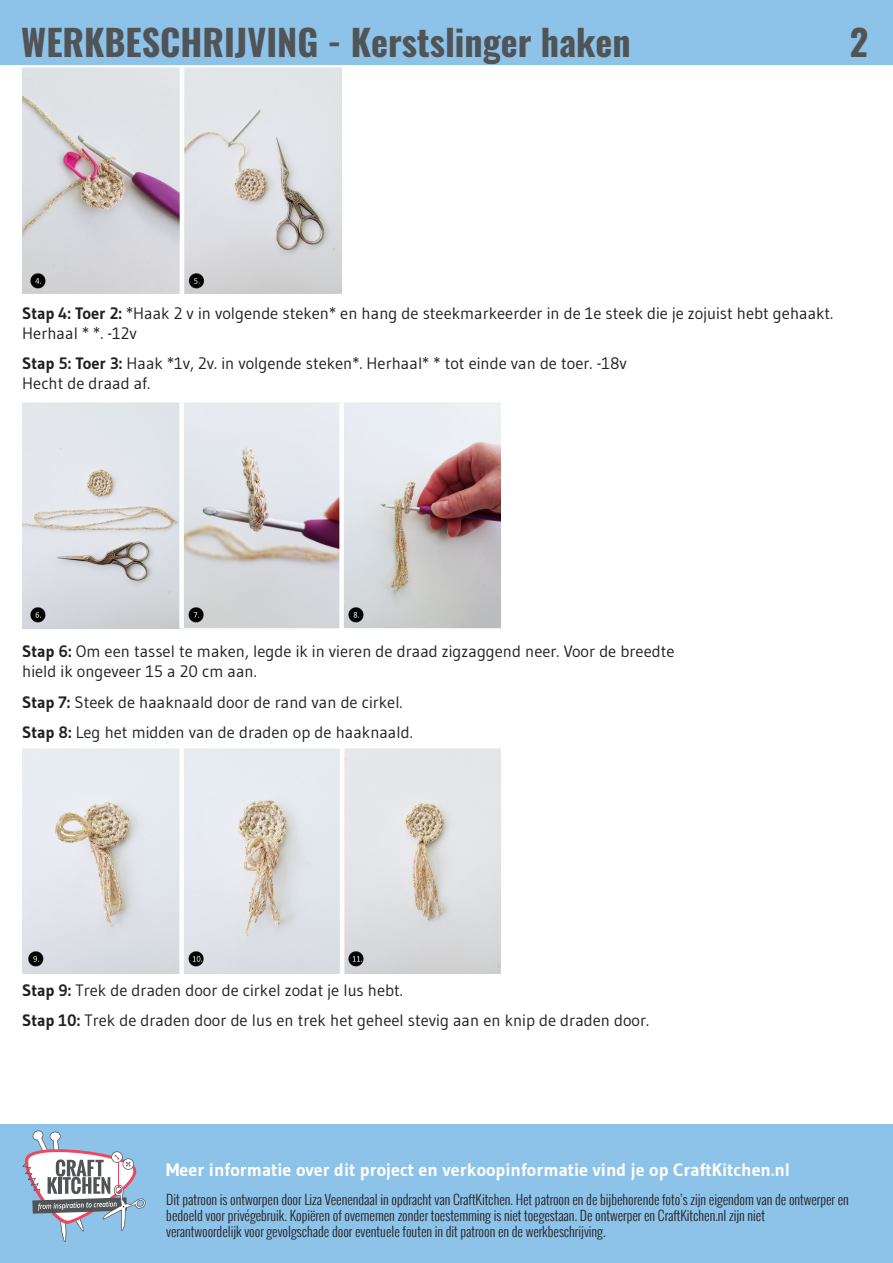
<style>
.page{position:relative;width:893px;height:1263px;background:#fff}
.page>*{position:absolute;margin:0;border:0;box-sizing:border-box;transform-origin:0 0}
.t1{font:700 36px "Oswald";color:#515456}
.t2{font:700 18px "Gudea";color:#fff}
.t3{font:16.5px/19.8px "Gudea";color:#231f20}
.t4{font:300 13.5px/16.2px "Oswald";color:#231f20}
.s1{font-weight:700}
</style>
<div class="page">
<div style="left:0;top:1125px;width:893px;height:138px;background:#8dc2e9"></div>
<div style="left:0;top:0;width:893px;height:64px;background:#8dc2e9"></div>
<svg style="left:22px;top:1130px;width:124px;height:112px"></svg>
<img style="left:22px;top:67px;width:320px;height:226px">
<img style="left:22px;top:403px;width:478px;height:226px">
<img style="left:22px;top:748px;width:478px;height:226px">
<p class="t1" style="left:21px;top:23px;width:611px">WERKBESCHRIJVING - Kerstslinger haken</p>
<p class="t1" style="left:850px;top:23px;width:20px">2</p>
<p class="t3" style="left:22px;top:303px;width:812px"><span class="s1">Stap 4: Toer 2:</span> *Haak 2 v in volgende steken* en hang de steekmarkeerder in de 1e steek die je zojuist hebt gehaakt.<br>Herhaal * *. -12v</p>
<p class="t3" style="left:22px;top:353px;width:606px"><span class="s1">Stap 5: Toer 3:</span> Haak *1v, 2v. in volgende steken*. Herhaal* * tot einde van de toer. -18v</p>
<p class="t3" style="left:22px;top:373px;width:129px">Hecht de draad af.</p>
<p class="t3" style="left:22px;top:641px;width:654px"><span class="s1">Stap 6:</span> Om een tassel te maken, legde ik in vieren de draad zigzaggend neer. Voor de breedte</p>
<p class="t3" style="left:22px;top:661px;width:236px">hield ik ongeveer 15 a 20 cm aan.</p>
<p class="t3" style="left:22px;top:692px;width:382px"><span class="s1">Stap 7:</span> Steek de haaknaald door de rand van de cirkel.</p>
<p class="t3" style="left:22px;top:722px;width:392px"><span class="s1">Stap 8:</span> Leg het midden van de draden op de haaknaald.</p>
<p class="t3" style="left:22px;top:980px;width:382px"><span class="s1">Stap 9:</span> Trek de draden door de cirkel zodat je lus hebt.</p>
<p class="t3" style="left:22px;top:1010px;width:628px"><span class="s1">Stap 10:</span> Trek de draden door de lus en trek het geheel stevig aan en knip de draden door.</p>
<p class="t2" style="left:166px;top:1159px;width:626px">Meer informatie over dit project en verkoopinformatie vind je op CraftKitchen.nl</p>
<p class="t4" style="left:166px;top:1191px;width:684px">Dit patroon is ontworpen door Liza Veenendaal in opdracht van CraftKitchen. Het patroon en de bijbehorende foto’s zijn eigendom van de ontwerper en bedoeld voor privégebruik. Kopiëren of overnemen zonder toestemming is niet toegestaan. De ontwerper en CraftKitchen.nl zijn niet</p>
<p class="t4" style="left:166px;top:1223px;width:441px">verantwoordelijk voor gevolgschade door eventuele fouten in dit patroon en de werkbeschrijving.</p>
</div>
